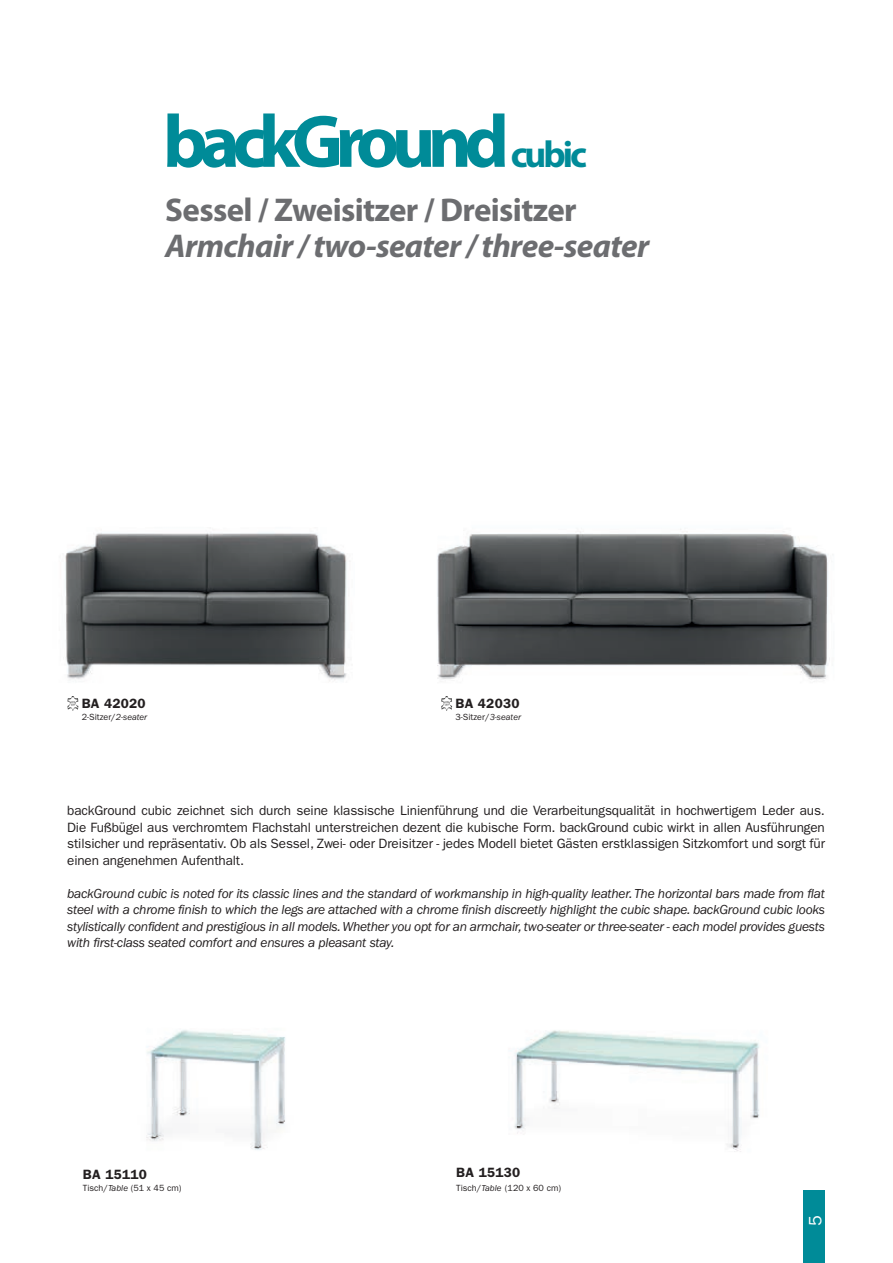
<style>
.page{position:relative;width:893px;height:1263px;background:#fff}
.page>*{position:absolute;margin:0;border:0;box-sizing:border-box;transform-origin:0 0}
.t1{font:700 75px "Myriad Pro";letter-spacing:-.1em;color:#008b98}
.t2{font:italic 700 33px "Myriad Pro";letter-spacing:-.02em;color:#6c6d70}
.t3{font:700 33px "Myriad Pro";letter-spacing:-.02em;color:#6c6d70}
.t4{font:18px "Franklin Gothic LT";color:#fff}
.t5{font:italic 13.5px/16.5px "Franklin Gothic LT";letter-spacing:-.02em;color:#231f20;text-align:justify}
.t6{font:13.5px/16.5px "Franklin Gothic LT";letter-spacing:-.01em;color:#231f20;text-align:justify}
.t7{font:600 13.5px "Franklin Gothic LT";letter-spacing:.02em;color:#231f20}
.t8{font:9px "Franklin Gothic LT";color:#231f20}
.s1{font-size:37.5px}
.s2{font-style:italic}
</style>
<div class="page">
<img style="left:146px;top:1030px;width:139px;height:120px">
<img style="left:514px;top:1030px;width:246px;height:122px">
<img style="left:65px;top:533px;width:282px;height:148px">
<img style="left:437px;top:529px;width:393px;height:151px">
<div style="left:804px;top:1191px;width:21px;height:72px;background:#008b98"></div>
<img style="left:67px;top:696px;width:11px;height:15px">
<img style="left:441px;top:696px;width:11px;height:15px">
<h1 class="t1" style="left:163px;top:100px;width:426px">backGround <span class="s1">cubic</span></h1>
<h2 class="t3" style="left:165px;top:191px;width:413px">Sessel / Zweisitzer / Dreisitzer</h2>
<h2 class="t2" style="left:165px;top:227px;width:485px">Armchair / two-seater / three-seater</h2>
<p class="t7" style="left:82px;top:695px;width:65px">BA 42020</p>
<p class="t8" style="left:82px;top:712px;width:67px">2-Sitzer/<span class="s2">2-seater</span></p>
<p class="t7" style="left:455px;top:695px;width:65px">BA 42030</p>
<p class="t8" style="left:455px;top:712px;width:67px">3-Sitzer/<span class="s2">3-seater</span></p>
<p class="t6" style="left:67px;top:802px;width:759px">backGround cubic zeichnet sich durch seine klassische Linienführung und die Verarbeitungsqualität in hochwertigem Leder aus.<br>Die Fußbügel aus verchromtem Flachstahl unterstreichen dezent die kubische Form. backGround cubic wirkt in allen Ausführungen stilsicher und repräsentativ. Ob als Sessel, Zwei- oder Dreisitzer - jedes Modell bietet Gästen erstklassigen Sitzkomfort und sorgt für einen angenehmen Aufenthalt.</p>
<p class="t5" style="left:67px;top:885px;width:759px">backGround cubic is noted for its classic lines and the standard of workmanship in high-quality leather. The horizontal bars made from flat steel with a chrome finish to which the legs are attached with a chrome finish discreetly highlight the cubic shape. backGround cubic looks stylistically confident and prestigious in all models. Whether you opt for an armchair, two-seater or three-seater - each model provides guests with first-class seated comfort and ensures a pleasant stay.</p>
<p class="t7" style="left:83px;top:1167px;width:65px">BA 15110</p>
<p class="t8" style="left:83px;top:1183px;width:100px">Tisch/<span class="s2">Table</span> (51 x 45 cm)</p>
<p class="t7" style="left:456px;top:1165px;width:65px">BA 15130</p>
<p class="t8" style="left:456px;top:1183px;width:106px">Tisch/<span class="s2">Table</span> (120 x 60 cm)</p>
<h3 class="t4" style="left:805px;top:1226px;width:12px;rotate:-90deg">5</h3>
</div>
